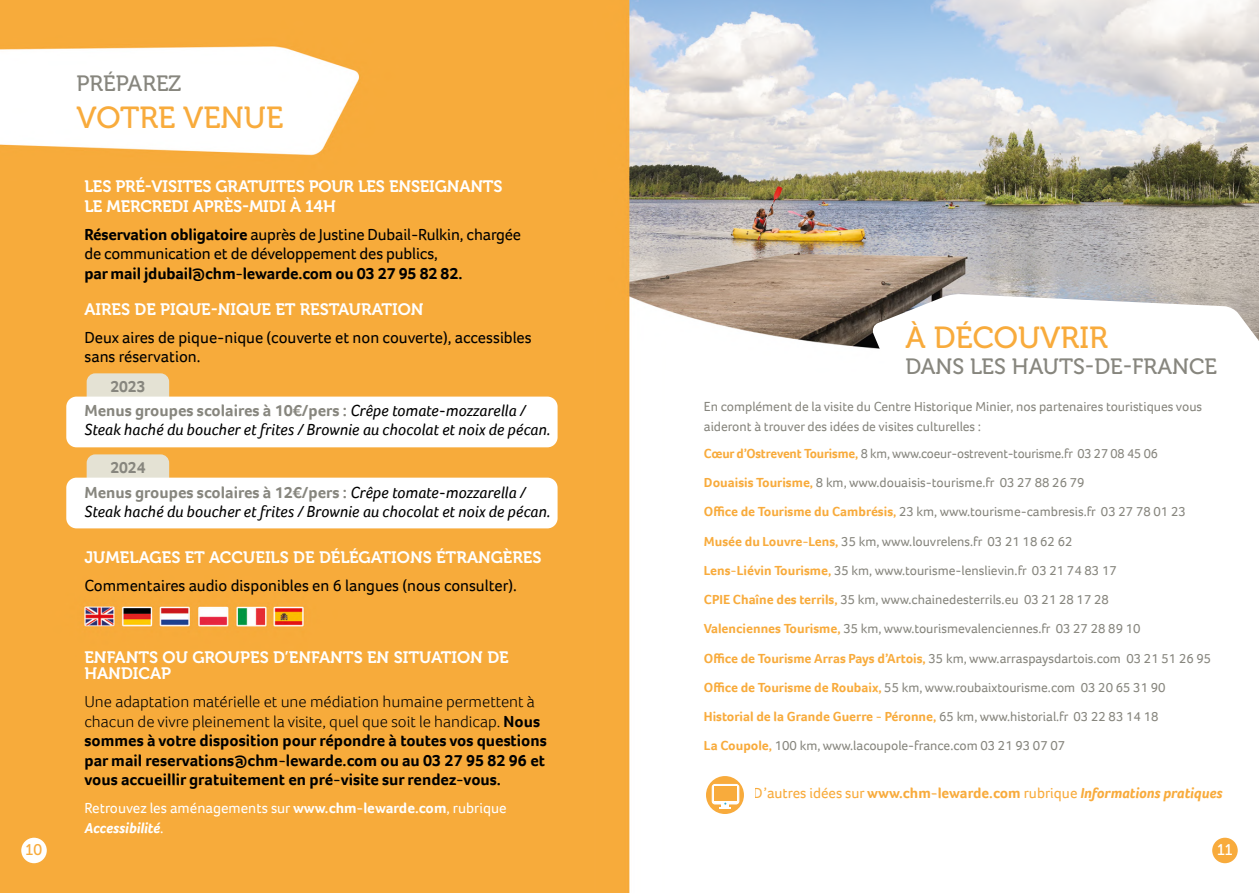
<style>
.page{position:relative;width:1259px;height:893px;background:#fff}
.page>*{position:absolute;margin:0;border:0;box-sizing:border-box;transform-origin:0 0}
.t1{font:30.45px "Museo 500";color:#f8ab3c}
.t2{font:22.05px "Museo 500";color:#87867e}
.t3{font:16.5px/19.5px "Foco";letter-spacing:-.01em;color:#000}
.t4{font:700 16.5px/19.5px "Foco";color:#000}
.t5{font:italic 16.5px/19.5px "Foco";color:#000}
.t6{font:16.5px/19.5px "Museo 700";color:#fff}
.t7{font:700 16.5px "Foco";color:#87867e}
.t8{font:15.45px "Museo 500";color:#f8ab3c}
.t9{font:15.45px "Museo 500";color:#fff}
.t10{font:15px/19.5px "Foco";color:#fff}
.t11{font:15px "Foco";color:#f8ab3c}
.t12{font:13.5px/19.5px "Foco";color:#87867e}
.t13{font:700 13.5px "Foco";color:#f8ab3c}
.s1{font-weight:700}
.s2{font-weight:700;font-style:normal;color:#87867e}
.s3{font-weight:300}
.s4{font-weight:700;font-style:italic}
.s5{font-weight:700;color:#f8ab3c}
.s6{font-weight:400;color:#87867e}
</style>
<div class="page">
<img style="left:0;top:0;width:1259px;height:893px">
<div style="left:87px;top:373px;width:82px;height:38px;background:#e4e2d4;border-radius:9px"></div>
<div style="left:87px;top:454px;width:82px;height:38px;background:#e4e2d4;border-radius:9px"></div>
<div style="left:66px;top:397px;width:491px;height:50px;background:#fff;border-radius:10px"></div>
<div style="left:66px;top:478px;width:491px;height:50px;background:#fff;border-radius:10px"></div>
<svg style="left:871px;top:294px;width:388px;height:132px"></svg>
<div style="left:21px;top:838px;width:26px;height:25px;background:#fff;border-radius:50%"></div>
<div style="left:1212px;top:838px;width:25px;height:25px;background:#f8ab3c;border-radius:50%"></div>
<svg style="left:706px;top:776px;width:38px;height:38px"></svg>
<svg style="left:712px;top:784px;width:27px;height:20px"></svg>
<div style="left:712px;top:784px;width:27px;height:20px;border:1px solid #fff;border-radius:3px"></div>
<svg style="left:721px;top:801px;width:8px;height:2px"></svg>
<svg style="left:720px;top:803px;width:11px;height:5px"></svg>
<div style="left:714px;top:787px;width:23px;height:14px;background:#f8ab3c"></div>
<p class="t2" style="left:77px;top:72px;width:106px">PRÉPAREZ</p>
<p class="t1" style="left:77px;top:100px;width:208px">VOTRE VENUE</p>
<p class="t6" style="left:84px;top:177px;width:419px">LES PRÉ-VISITES GRATUITES POUR LES ENSEIGNANTS<br>LE MERCREDI APRÈS-MIDI À 14H</p>
<p class="t3" style="left:84px;top:224px;width:438px"><span class="s1">Réservation obligatoire</span> auprès de Justine Dubail-Rulkin, chargée de communication et de développement des publics,<br><span class="s1">par mail jdubail@chm-lewarde.com ou 03 27 95 82 82.</span></p>
<p class="t6" style="left:84px;top:299px;width:341px">AIRES DE PIQUE-NIQUE ET RESTAURATION</p>
<p class="t3" style="left:84px;top:327px;width:449px">Deux aires de pique-nique (couverte et non couverte), accessibles sans réservation.</p>
<p class="t7" style="left:110px;top:375px;width:37px">2023</p>
<p class="t5" style="left:84px;top:400px;width:467px"><span class="s2">Menus groupes scolaires à 10€/pers :</span> Crêpe tomate-mozzarella /<br>Steak haché du boucher et frites / Brownie au chocolat et noix de pécan.</p>
<p class="t7" style="left:110px;top:457px;width:37px">2024</p>
<p class="t5" style="left:84px;top:482px;width:467px"><span class="s2">Menus groupes scolaires à 12€/pers :</span> Crêpe tomate-mozzarella /<br>Steak haché du boucher et frites / Brownie au chocolat et noix de pécan.</p>
<p class="t6" style="left:84px;top:548px;width:458px">JUMELAGES ET ACCUEILS DE DÉLÉGATIONS ÉTRANGÈRES</p>
<p class="t3" style="left:84px;top:576px;width:434px">Commentaires audio disponibles en 6 langues (nous consulter).</p>
<p class="t6" style="left:84px;top:649px;width:426px;line-height:16.5px">ENFANTS OU GROUPES D’ENFANTS EN SITUATION DE<br>HANDICAP</p>
<p class="t4" style="left:84px;top:692px;width:464px"><span class="s3">Une adaptation matérielle et une médiation humaine permettent à chacun de vivre pleinement la visite, quel que soit le handicap.</span> Nous sommes à votre disposition pour répondre à toutes vos questions par mail reservations@chm-lewarde.com ou au 03 27 95 82 96 et vous accueillir gratuitement en pré-visite sur rendez-vous.</p>
<p class="t10" style="left:84px;top:798px;width:424px">Retrouvez les aménagements sur <span class="s1">www.chm-lewarde.com</span>, rubrique<br><span class="s4">Accessibilité</span>.</p>
<p class="t1" style="left:905px;top:321px;width:204px">À DÉCOUVRIR</p>
<p class="t2" style="left:905px;top:354px;width:313px">DANS LES HAUTS-DE-FRANCE</p>
<p class="t12" style="left:704px;top:397px;width:500px">En complément de la visite du Centre Historique Minier, nos partenaires touristiques vous aideront à trouver des idées de visites culturelles :</p>
<p class="t12" style="left:704px;top:443px;width:455px"><span class="s5">Cœur d’Ostrevent Tourisme,</span> 8 km, www.coeur-ostrevent-tourisme.fr 03 27 08 45 06</p>
<p class="t12" style="left:704px;top:473px;width:382px"><span class="s5">Douaisis Tourisme,</span> 8 km, www.douaisis-tourisme.fr 03 27 88 26 79</p>
<p class="t12" style="left:704px;top:502px;width:483px"><span class="s5">Office de Tourisme du Cambrésis,</span> 23 km, www.tourisme-cambresis.fr 03 27 78 01 23</p>
<p class="t12" style="left:704px;top:531px;width:370px"><span class="s5">Musée du Louvre-Lens,</span> 35 km, www.louvrelens.fr 03 21 18 62 62</p>
<p class="t12" style="left:704px;top:560px;width:414px"><span class="s5">Lens-Liévin Tourisme,</span> 35 km, www.tourisme-lenslievin.fr 03 21 74 83 17</p>
<p class="t12" style="left:704px;top:590px;width:406px"><span class="s5">CPIE Chaîne des terrils,</span> 35 km, www.chainedesterrils.eu 03 21 28 17 28</p>
<p class="t12" style="left:704px;top:619px;width:438px"><span class="s5">Valenciennes Tourisme,</span> 35 km, www.tourismevalenciennes.fr 03 27 28 89 10</p>
<p class="t12" style="left:704px;top:648px;width:509px"><span class="s5">Office de Tourisme Arras Pays d’Artois,</span> 35 km, www.arraspaysdartois.com 03 21 51 26 95</p>
<p class="t12" style="left:704px;top:677px;width:463px"><span class="s5">Office de Tourisme de Roubaix,</span> 55 km, www.roubaixtourisme.com 03 20 65 31 90</p>
<p class="t13" style="left:704px;top:708px;width:456px">Historial de la Grande Guerre - Péronne, <span class="s6">65 km, www.historial.fr 03 22 83 14 18</span></p>
<p class="t12" style="left:704px;top:736px;width:363px"><span class="s5">La Coupole,</span> 100 km, www.lacoupole-france.com 03 21 93 07 07</p>
<p class="t11" style="left:754px;top:783px;width:470px">D’autres idées sur <span class="s1">www.chm-lewarde.com</span> rubrique <span class="s4">Informations pratiques</span></p>
<p class="t8" style="left:26px;top:841px;width:18px">10</p>
<p class="t9" style="left:1217px;top:841px;width:17px">11</p>
</div>
